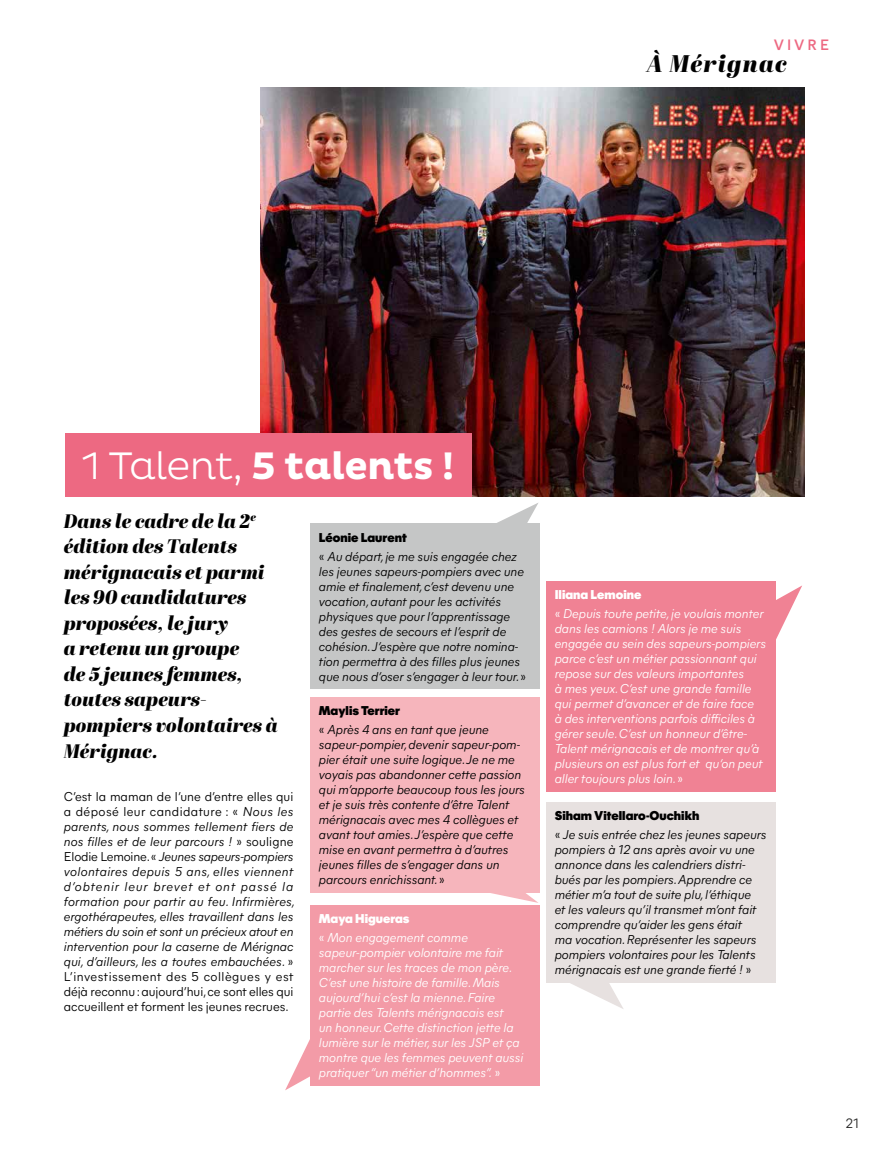
<style>
.page{position:relative;width:893px;height:1149px;background:#fff}
.page>*{position:absolute;margin:0;border:0;box-sizing:border-box;transform-origin:0 0}
.t1{font:700 39px "Pluto";letter-spacing:-.02em;color:#fff}
.t2{font:italic 24px "Abril Fatface";letter-spacing:.05em;color:#000}
.t3{font:italic 19.5px/25.5px "Abril Fatface";color:#000}
.t4{font:600 15px "Mier A";letter-spacing:.2em;color:#ed6982}
.t5{font:13.5px "Mier A";color:#272726}
.t6{font:italic 12.75px/15px "Mier A";color:#000}
.t7{font:italic 12.75px/15px "Mier A";color:#fff}
.s1{font-weight:300}
.s2{font-style:normal}
.s3{font-weight:900;font-style:normal}
</style>
<div class="page">
<img style="left:260px;top:87px;width:545px;height:409px">
<div style="left:65px;top:433px;width:407px;height:63px;background:#ed6982"></div>
<svg style="left:497px;top:503px;width:41px;height:20px"></svg>
<svg style="left:776px;top:585px;width:26px;height:54px"></svg>
<svg style="left:569px;top:982px;width:55px;height:27px"></svg>
<svg style="left:286px;top:1039px;width:28px;height:50px"></svg>
<svg style="left:484px;top:892px;width:55px;height:10px"></svg>
<div style="left:546px;top:801px;width:230px;height:181px;background:#e7e1e0"></div>
<div style="left:310px;top:904px;width:230px;height:181px;background:#f39ba7"></div>
<div style="left:310px;top:696px;width:230px;height:196px;background:#f6b5bc"></div>
<div style="left:310px;top:523px;width:230px;height:166px;background:#c5c6c6"></div>
<div style="left:546px;top:580px;width:230px;height:211px;background:#f08294"></div>
<p class="t4" style="left:774px;top:33px;width:57px">VIVRE</p>
<h2 class="t2" style="left:647px;top:46px;width:141px">À Mérignac</h2>
<h1 class="t1" style="left:82px;top:444px;width:374px"><span class="s1">1 Talent,</span> 5 talents !</h1>
<h3 class="t3" style="left:64px;top:507px;width:215px">Dans le cadre de la 2<sup>e </sup>édition des Talents mérignacais et parmi les 90 candidatures proposées, le jury<br>a retenu un groupe<br>de 5 jeunes femmes, toutes sapeurs&shy;pompiers volontaires à<br>Mérignac.</h3>
<p class="t6" style="left:64px;top:788px;width:233px"><span class="s2">C’est la maman de l’une d’entre elles qui a déposé leur candidature : «</span> Nous les parents, nous sommes tellement fiers de nos filles et de leur parcours ! <span class="s2">» souligne Elodie Lemoine. «</span> Jeunes sapeurs-pompiers volontaires depuis 5 ans, elles viennent d’obtenir leur brevet et ont passé la formation pour partir au feu. Infirmières, ergothérapeutes, elles travaillent dans les métiers du soin et sont un précieux atout en intervention pour la caserne de Mérignac qui, d’ailleurs, les a toutes embauchées. <span class="s2">» L’investissement des 5 collègues y est déjà reconnu: aujourd’hui, ce sont elles qui accueillent et forment les jeunes recrues.</span></p>
<p class="t6" style="left:319px;top:526px;width:200px;line-height:19.2px"><span class="s3">Léonie Laurent<br></span><span class="s2">«</span> Au départ, je me suis engagée chez</p>
<p class="t6" style="left:319px;top:563px;width:209px">les jeunes sapeurs-pompiers avec une amie et finalement, c’est devenu une vocation, autant pour les activités physiques que pour l’apprentissage des gestes de secours et l’esprit de cohésion. J’espère que notre nomina&shy;tion permettra à des filles plus jeunes que nous d’oser s’engager à leur tour.<span class="s2">»</span></p>
<p class="t6" style="left:319px;top:700px;width:171px;line-height:19.2px"><span class="s3">Maylis Terrier<br></span><span class="s2">«</span> Après 4 ans en tant que jeune</p>
<p class="t6" style="left:319px;top:736px;width:207px">sapeur-pompier, devenir sapeur-pom&shy;pier était une suite logique. Je ne me voyais pas abandonner cette passion qui m’apporte beaucoup tous les jours et je suis très contente d’être Talent mérignacais avec mes 4 collègues et avant tout amies. J’espère que cette mise en avant permettra à d’autres jeunes filles de s’engager dans un parcours enrichissant.<span class="s2">»</span></p>
<p class="t7" style="left:319px;top:907px;width:150px;line-height:19.2px"><span class="s3">Maya Higueras<br></span><span class="s2">«</span> Mon engagement comme</p>
<p class="t7" style="left:319px;top:944px;width:206px">sapeur-pompier volontaire me fait marcher sur les traces de mon père.<br>C’est une histoire de famille. Mais aujourd’hui c’est la mienne. Faire partie des Talents mérignacais est<br>un honneur. Cette distinction jette la lumière sur le métier, sur les JSP et ça montre que les femmes peuvent aussi pratiquer “un métier d’hommes”. <span class="s2">»</span></p>
<p class="t7" style="left:555px;top:583px;width:210px;line-height:19.2px"><span class="s3">Iliana Lemoine<br></span><span class="s2">«</span> Depuis toute petite, je voulais monter</p>
<p class="t7" style="left:555px;top:620px;width:213px">dans les camions ! Alors je me suis engagée au sein des sapeurs-pompiers parce c’est un métier passionnant qui repose sur des valeurs importantes<br>à mes yeux. C’est une grande famille qui permet d’avancer et de faire face<br>à des interventions parfois difficiles à gérer seule. C’est un honneur d’être-Talent mérignacais et de montrer qu’à plusieurs on est plus fort et qu’on peut aller toujours plus loin.<span class="s2">»</span></p>
<p class="t6" style="left:555px;top:805px;width:213px;line-height:19.2px"><span class="s3">Siham Vitellaro-Ouchikh<br></span><span class="s2">«</span> Je suis entrée chez les jeunes sapeurs</p>
<p class="t6" style="left:555px;top:841px;width:203px">pompiers à 12 ans après avoir vu une annonce dans les calendriers distri&shy;bués par les pompiers. Apprendre ce métier m’a tout de suite plu, l’éthique et les valeurs qu’il transmet m’ont fait comprendre qu’aider les gens était ma vocation. Représenter les sapeurs pompiers volontaires pour les Talents mérignacais est une grande fierté ! <span class="s2">»</span></p>
<p class="t5" style="left:846px;top:1112px;width:15px">21</p>
</div>
